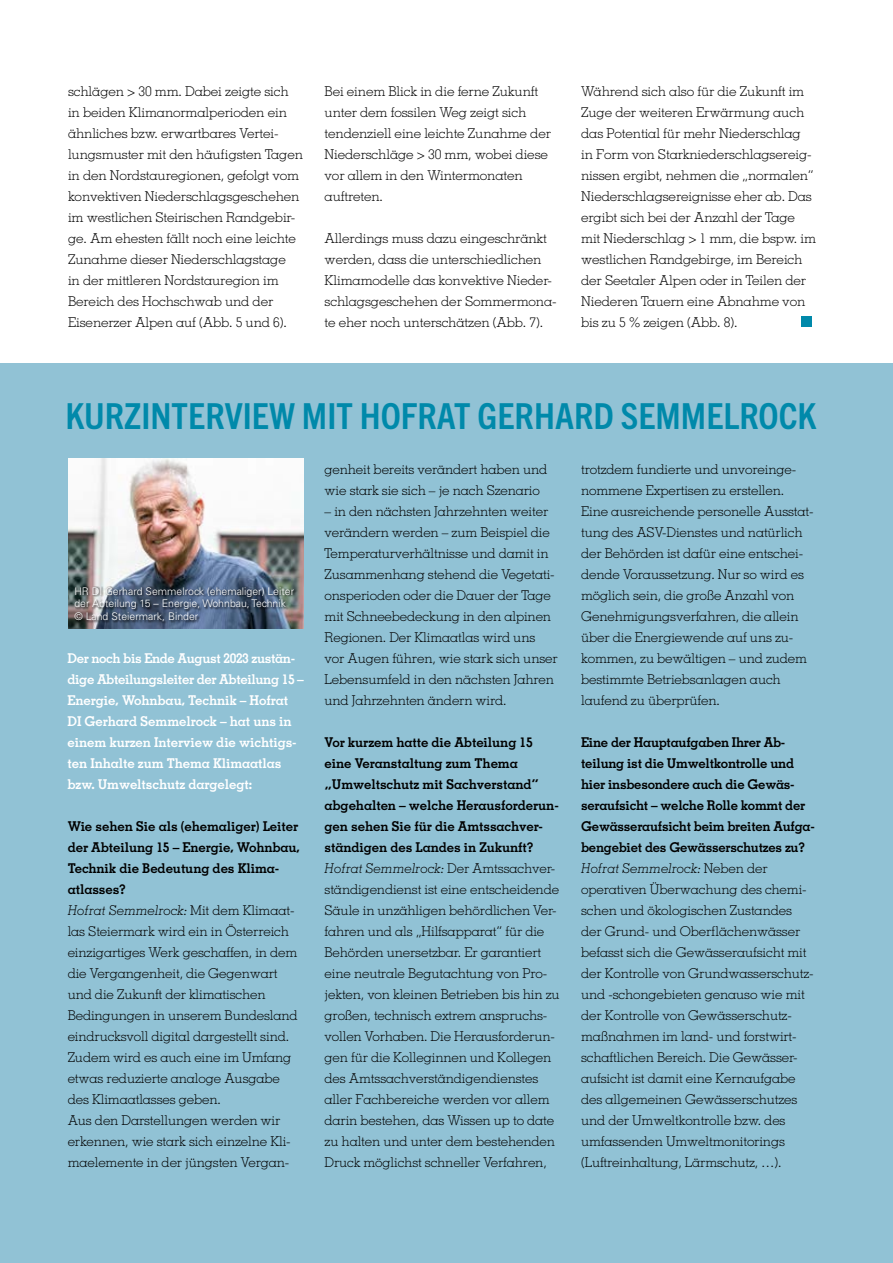
<style>
.page{position:relative;width:893px;height:1263px;background:#fff}
.page>*{position:absolute;margin:0;border:0;box-sizing:border-box;transform-origin:0 0}
.t1{font:700 condensed 35.85px "Trade Gothic Next LT Pro";color:#0089aa}
.t2{font:300 13.5px/21px "Memphis LT Std";letter-spacing:-.01em;color:#000}
.t3{font:700 13.5px/21px "Memphis LT Std";letter-spacing:-.01em;color:#fff}
.t4{font:300 10.5px/12.6px "Univers LT Std";color:#fff}
.s1{font-weight:700}
.s2{font-style:italic}
</style>
<div class="page">
<div style="left:0;top:363px;width:893px;height:900px;background:#91c2d5"></div>
<img style="left:68px;top:459px;width:235px;height:169px">
<div style="left:801px;top:316px;width:11px;height:11px;background:#0089aa"></div>
<div style="left:75px;top:586px;width:222px;height:39px;background:#000;opacity:.75"></div>
<p class="t2" style="left:68px;top:81px;width:236px">schlägen &gt; 30 mm. Dabei zeigte sich in beiden Klimanormalperioden ein ähnliches bzw. erwartbares Vertei&shy;lungsmuster mit den häufigsten Tagen in den Nordstauregionen, gefolgt vom konvektiven Niederschlagsgeschehen im westlichen Steirischen Randgebir&shy;ge. Am ehesten fällt noch eine leichte Zunahme dieser Niederschlagstage<br>in der mittleren Nordstauregion im Bereich des Hochschwab und der Eisenerzer Alpen auf (Abb. 5 und 6).</p>
<p class="t2" style="left:325px;top:81px;width:228px">Bei einem Blick in die ferne Zukunft unter dem fossilen Weg zeigt sich tendenziell eine leichte Zunahme der<br>Niederschläge &gt; 30 mm, wobei diese vor allem in den Wintermonaten auftreten.</p>
<p class="t2" style="left:325px;top:228px;width:234px">Allerdings muss dazu eingeschränkt werden, dass die unterschiedlichen Klimamodelle das konvektive Nieder&shy;schlagsgeschehen der Sommermona&shy;te eher noch unterschätzen (Abb. 7).</p>
<p class="t2" style="left:581px;top:81px;width:236px">Während sich also für die Zukunft im Zuge der weiteren Erwärmung auch das Potential für mehr Niederschlag in Form von Starkniederschlagsereig&shy;nissen ergibt, nehmen die „normalen“ Niederschlagsereignisse eher ab. Das ergibt sich bei der Anzahl der Tage mit Niederschlag &gt; 1 mm, die bspw. im westlichen Randgebirge, im Bereich der Seetaler Alpen oder in Teilen der Niederen Tauern eine Abnahme von bis zu 5 % zeigen (Abb. 8).</p>
<h1 class="t1" style="left:65px;top:392px;width:753px">KURZINTERVIEW MIT HOFRAT GERHARD SEMMELROCK</h1>
<p class="t4" style="left:74px;top:585px;width:221px">HR DI Gerhard Semmelrock (ehemaliger) Leiter der Abteilung 15 – Energie, Wohnbau, Technik © Land Steiermark, Binder</p>
<p class="t3" style="left:68px;top:648px;width:238px">Der noch bis Ende August 2023 zustän&shy;dige Abteilungsleiter der Abteilung 15 – Energie, Wohnbau, Technik – Hofrat DI Gerhard Semmelrock – hat uns in einem kurzen Interview die wichtigs&shy;ten Inhalte zum Thema Klimaatlas bzw. Umweltschutz dargelegt:</p>
<p class="t2" style="left:68px;top:816px;width:234px"><span class="s1">Wie sehen Sie als (ehemaliger) Leiter der Abteilung 15 – Energie, Wohnbau, Technik die Bedeutung des Klima&shy;atlasses?<br></span><span class="s2">Hofrat Semmelrock:</span> Mit dem Klimaat&shy;las Steiermark wird ein in Österreich einzigartiges Werk geschaffen, in dem die Vergangenheit, die Gegenwart und die Zukunft der klimatischen Bedingungen in unserem Bundesland eindrucksvoll digital dargestellt sind.<br>Zudem wird es auch eine im Umfang etwas reduzierte analoge Ausgabe des Klimaatlasses geben.<br>Aus den Darstellungen werden wir erkennen, wie stark sich einzelne Kli&shy;maelemente in der jüngsten Vergan-</p>
<p class="t2" style="left:325px;top:459px;width:224px">genheit bereits verändert haben und wie stark sie sich – je nach Szenario</p>
<p class="t2" style="left:325px;top:501px;width:235px">– in den nächsten Jahrzehnten weiter verändern werden – zum Beispiel die Temperaturverhältnisse und damit in Zusammenhang stehend die Vegetati&shy;onsperioden oder die Dauer der Tage mit Schneebedeckung in den alpinen Regionen. Der Klimaatlas wird uns vor Augen führen, wie stark sich unser Lebensumfeld in den nächsten Jahren und Jahrzehnten ändern wird.</p>
<p class="t2" style="left:325px;top:732px;width:237px"><span class="s1">Vor kurzem hatte die Abteilung 15 eine Veranstaltung zum Thema „Umweltschutz mit Sachverstand“ abgehalten – welche Herausforderun&shy;gen sehen Sie für die Amtssachver&shy;ständigen des Landes in Zukunft?<br></span><span class="s2">Hofrat Semmelrock:</span> Der Amtssachver&shy;ständigendienst ist eine entscheidende Säule in unzähligen behördlichen Ver&shy;fahren und als „Hilfsapparat“ für die Behörden unersetzbar. Er garantiert eine neutrale Begutachtung von Pro&shy;jekten, von kleinen Betrieben bis hin zu großen, technisch extrem anspruchs&shy;vollen Vorhaben. Die Herausforderun&shy;gen für die Kolleginnen und Kollegen des Amtssachverständigendienstes aller Fachbereiche werden vor allem darin bestehen, das Wissen up to date zu halten und unter dem bestehenden Druck möglichst schneller Verfahren,</p>
<p class="t2" style="left:581px;top:459px;width:234px">trotzdem fundierte und unvoreinge&shy;nommene Expertisen zu erstellen.<br>Eine ausreichende personelle Ausstat&shy;tung des ASV-Dienstes und natürlich der Behörden ist dafür eine entschei&shy;dende Voraussetzung. Nur so wird es möglich sein, die große Anzahl von Genehmigungsverfahren, die allein über die Energiewende auf uns zu&shy;kommen, zu bewältigen – und zudem bestimmte Betriebsanlagen auch laufend zu überprüfen.</p>
<p class="t2" style="left:581px;top:732px;width:235px"><span class="s1">Eine der Hauptaufgaben Ihrer Ab&shy;teilung ist die Umweltkontrolle und hier insbesondere auch die Gewäs&shy;seraufsicht – welche Rolle kommt der Gewässeraufsicht beim breiten Aufga&shy;bengebiet des Gewässerschutzes zu?<br></span><span class="s2">Hofrat Semmelrock:</span> Neben der operativen Überwachung des chemi&shy;schen und ökologischen Zustandes der Grund- und Oberflächenwässer befasst sich die Gewässeraufsicht mit der Kontrolle von Grundwasserschutz&shy;und -schongebieten genauso wie mit der Kontrolle von Gewässerschutz&shy;maßnahmen im land- und forstwirt&shy;schaftlichen Bereich. Die Gewässer&shy;aufsicht ist damit eine Kernaufgabe des allgemeinen Gewässerschutzes und der Umweltkontrolle bzw. des umfassenden Umweltmonitorings (Luftreinhaltung, Lärmschutz, …).</p>
</div>
